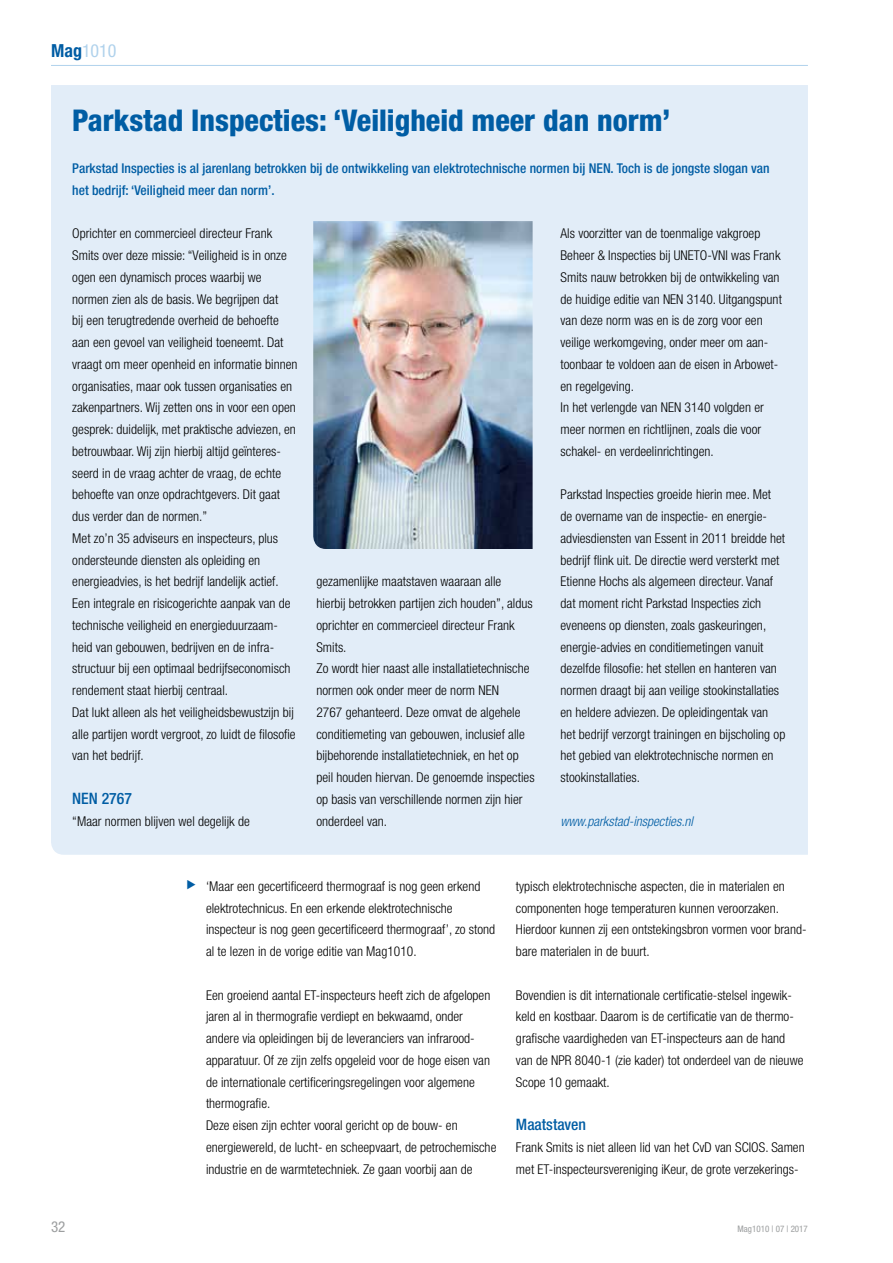
<style>
.page{position:relative;width:893px;height:1263px;background:#fff}
.page>*{position:absolute;margin:0;border:0;box-sizing:border-box;transform-origin:0 0}
.t1{font:800 condensed 30px "Helvetica Neue";color:#005da4}
.t2{font:condensed 18px "Helvetica Neue";color:#b0d2ec}
.t3{font:500 condensed 15.75px "Helvetica Neue";color:#005da4}
.t4{font:condensed 15px "Helvetica Neue";color:#9c9e9f}
.t5{font:300 condensed 13.5px/21.8px "Helvetica Neue";color:#000}
.t6{font:500 condensed 13.5px/21.8px "Helvetica Neue";color:#005da4}
.t7{font:italic 300 condensed 13.5px "Helvetica Neue";color:#005da4}
.t8{font:condensed 9px "Helvetica Neue";color:#9c9e9f}
.s1{font-weight:700;color:#005da4}
</style>
<div class="page">
<hr style="left:51px;top:65px;width:757px;height:1px;background:#b0d2ec">
<div style="left:51px;top:85px;width:757px;height:770px;background:#e2edf8"></div>
<img style="left:313px;top:221px;width:220px;height:328px">
<h2 class="t2" style="left:51px;top:40px;width:67px"><span class="s1">Mag</span>1010</h2>
<h1 class="t1" style="left:72px;top:101px;width:600px">Parkstad Inspecties: ‘Veiligheid meer dan norm’</h1>
<p class="t6" style="left:72px;top:157px;width:699px">Parkstad Inspecties is al jarenlang betrokken bij de ontwikkeling van elektrotechnische normen bij NEN. Toch is de jongste slogan van het bedrijf: ‘Veiligheid meer dan norm’.</p>
<p class="t5" style="left:72px;top:223px;width:227px">Oprichter en commercieel directeur Frank Smits over deze missie: “Veiligheid is in onze ogen een dynamisch proces waarbij we normen zien als de basis. We begrijpen dat<br>bij een terugtredende overheid de behoefte aan een gevoel van veiligheid toeneemt. Dat vraagt om meer openheid en informatie binnen organisaties, maar ook tussen organisaties en zakenpartners. Wij zetten ons in voor een open gesprek: duidelijk, met praktische adviezen, en betrouwbaar. Wij zijn hierbij altijd geïnteres&shy;seerd in de vraag achter de vraag, de echte behoefte van onze opdrachtgevers. Dit gaat dus verder dan de normen.”<br>Met zo’n 35 adviseurs en inspecteurs, plus ondersteunde diensten als opleiding en energieadvies, is het bedrijf landelijk actief.<br>Een integrale en risicogerichte aanpak van de technische veiligheid en energieduurzaam&shy;heid van gebouwen, bedrijven en de infra&shy;structuur bij een optimaal bedrijfseconomisch rendement staat hierbij centraal.<br>Dat lukt alleen als het veiligheidsbewustzijn bij alle partijen wordt vergroot, zo luidt de filosofie van het bedrijf.</p>
<p class="t3" style="left:72px;top:789px;width:61px">NEN 2767</p>
<p class="t5" style="left:72px;top:810px;width:179px">“Maar normen blijven wel degelijk de</p>
<p class="t5" style="left:316px;top:571px;width:220px">gezamenlijke maatstaven waaraan alle<br>hierbij betrokken partijen zich houden”, aldus oprichter en commercieel directeur Frank Smits.<br>Zo wordt hier naast alle installatietechnische normen ook onder meer de norm NEN<br>2767 gehanteerd. Deze omvat de algehele conditiemeting van gebouwen, inclusief alle bijbehorende installatietechniek, en het op peil houden hiervan. De genoemde inspecties op basis van verschillende normen zijn hier onderdeel van.</p>
<p class="t5" style="left:560px;top:223px;width:223px">Als voorzitter van de toenmalige vakgroep Beheer &amp; Inspecties bij UNETO-VNI was Frank Smits nauw betrokken bij de ontwikkeling van de huidige editie van NEN 3140. Uitgangspunt van deze norm was en is de zorg voor een veilige werkomgeving, onder meer om aan&shy;toonbaar te voldoen aan de eisen in Arbowet&shy;en regelgeving.<br>In het verlengde van NEN 3140 volgden er meer normen en richtlijnen, zoals die voor schakel- en verdeelinrichtingen.</p>
<p class="t5" style="left:560px;top:483px;width:226px">Parkstad Inspecties groeide hierin mee. Met de overname van de inspectie- en energie&shy;adviesdiensten van Essent in 2011 breidde het bedrijf flink uit. De directie werd versterkt met Etienne Hochs als algemeen directeur. Vanaf dat moment richt Parkstad Inspecties zich eveneens op diensten, zoals gaskeuringen, energie-advies en conditiemetingen vanuit dezelfde filosofie: het stellen en hanteren van normen draagt bij aan veilige stookinstallaties en heldere adviezen. De opleidingentak van het bedrijf verzorgt trainingen en bijscholing op het gebied van elektrotechnische normen en stookinstallaties.</p>
<p class="t7" style="left:560px;top:813px;width:134px">www.parkstad-inspecties.nl</p>
<p class="t5" style="left:206px;top:875px;width:291px">‘Maar een gecertificeerd thermograaf is nog geen erkend elektrotechnicus. En een erkende elektrotechnische inspecteur is nog geen gecertificeerd thermograaf’, zo stond al te lezen in de vorige editie van Mag1010.</p>
<p class="t5" style="left:206px;top:984px;width:292px">Een groeiend aantal ET-inspecteurs heeft zich de afgelopen jaren al in thermografie verdiept en bekwaamd, onder andere via opleidingen bij de leveranciers van infrarood&shy;apparatuur. Of ze zijn zelfs opgeleid voor de hoge eisen van de internationale certificeringsregelingen voor algemene thermografie.<br>Deze eisen zijn echter vooral gericht op de bouw- en energiewereld, de lucht- en scheepvaart, de petrochemische industrie en de warmtetechniek. Ze gaan voorbij aan de</p>
<p class="t5" style="left:516px;top:875px;width:292px">typisch elektrotechnische aspecten, die in materialen en componenten hoge temperaturen kunnen veroorzaken.<br>Hierdoor kunnen zij een ontstekingsbron vormen voor brand&shy;bare materialen in de buurt.</p>
<p class="t5" style="left:516px;top:984px;width:289px">Bovendien is dit internationale certificatie-stelsel ingewik&shy;keld en kostbaar. Daarom is de certificatie van de thermo&shy;grafische vaardigheden van ET-inspecteurs aan de hand van de NPR 8040-1 (zie kader) tot onderdeel van de nieuwe Scope 10 gemaakt.</p>
<p class="t3" style="left:516px;top:1115px;width:72px">Maatstaven</p>
<p class="t5" style="left:516px;top:1136px;width:290px">Frank Smits is niet alleen lid van het CvD van SCIOS. Samen met ET-inspecteursvereniging iKeur, de grote verzekerings-</p>
<p class="t4" style="left:51px;top:1218px;width:16px">32</p>
<p class="t8" style="left:737px;top:1224px;width:72px">Mag1010 | 07 | 2017</p>
</div>
